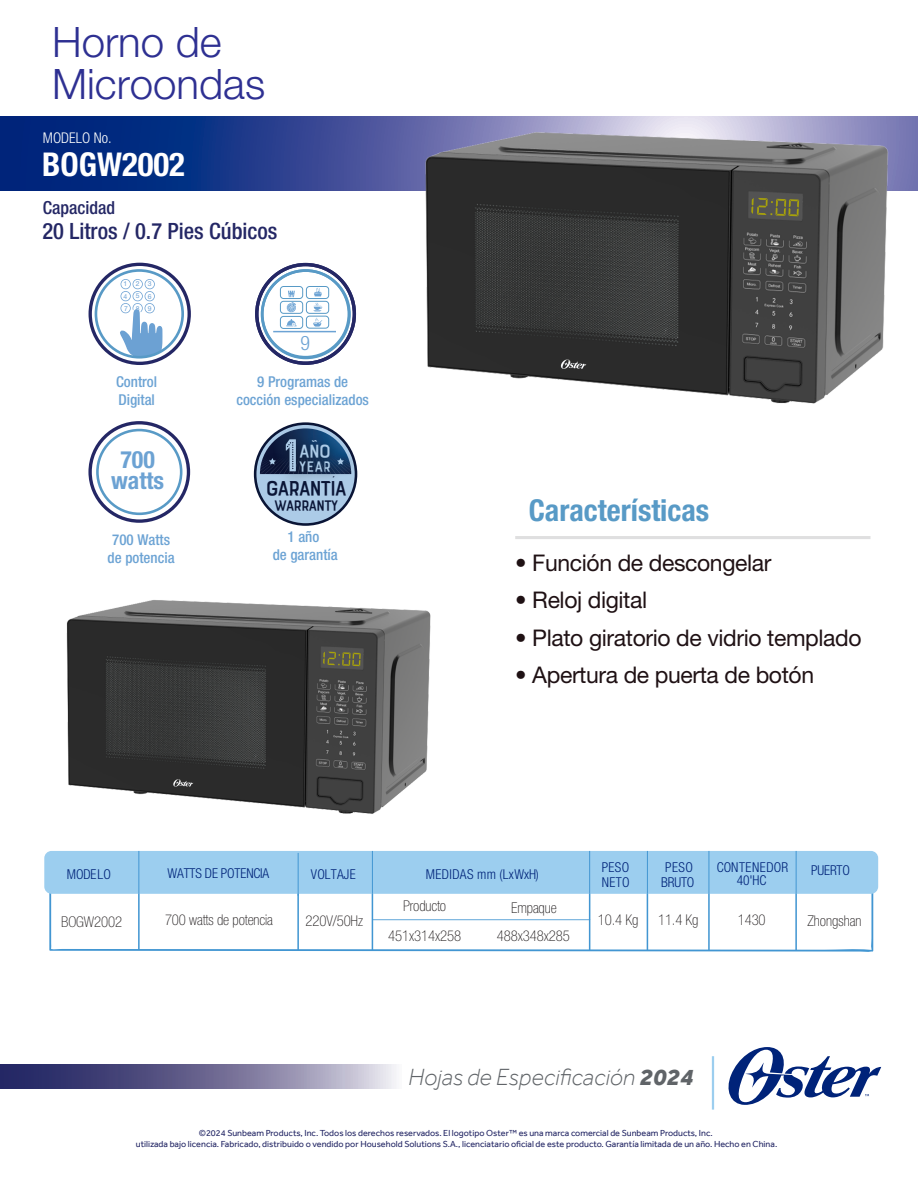
<style>
.page{position:relative;width:918px;height:1188px;background:#fff}
.page>*{position:absolute;margin:0;border:0;box-sizing:border-box;transform-origin:0 0}
.t1{font:300 42px/42px "Helvetica Neue LT Std";color:#2e3092}
.t2{font:700 condensed 32.85px "Helvetica Neue LT Std";color:#fff}
.t3{font:700 condensed 30.15px "Helvetica Neue LT Std";color:#589ac6}
.t4{font:italic 300 24.15px "Effra";color:#606468}
.t5{font:700 condensed 23.85px/21px "Helvetica Neue LT Std";color:#6ca2d3;text-align:center}
.t6{font:23.25px "Bourton Base Drop";letter-spacing:-.115em;color:#0a1536}
.t7{font:22.95px "Helvetica Neue LT Std";letter-spacing:-.015em;color:#1f1114}
.t8{font:500 condensed 22.5px "Helvetica Neue LT Std";color:#242765}
.t9{font:20.7px "Bourton Base Drop";color:#accbe7}
.t10{font:300 condensed 19.95px "Helvetica Neue LT Std";color:#6ca3d4}
.t11{font:500 condensed 18px "Helvetica Neue LT Std";color:#242765}
.t12{font:16.5px "Bourton Base Drop";letter-spacing:-.115em;color:#0a1536}
.t13{font:16.5px "Bourton Base Drop";color:#accbe7}
.t14{font:500 condensed 15px/18px "Helvetica Neue LT Std";color:#6ca3d4;text-align:center}
.t15{font:100 condensed 14.85px "Helvetica Neue LT Std";letter-spacing:-.01em;color:#231f20}
.t16{font:300 condensed 14.7px "Helvetica Neue LT Std";color:#fcfdfd}
.t17{font:300 condensed 13.65px/13.5px "Helvetica Neue LT Std";letter-spacing:.02em;color:#002379;text-align:center}
.t18{font:300 condensed 13.65px "Helvetica Neue LT Std";letter-spacing:-.01em;color:#002379}
.t19{font:300 condensed 13.65px/15.1px "Helvetica Neue LT Std";letter-spacing:.025em;color:#002379}
.t20{font:9px/10.8px "Effra";color:#242765;text-align:center}
.t21{font:6.9px/12.1px "Helvetica Neue LT Std";color:#6ba0d4;text-align:right}
.s1{font-weight:800}
</style>
<div class="page">
<svg style="left:49px;top:894px;width:824px;height:58px"></svg>
<div style="left:44px;top:851px;width:834px;height:43px;background:#9cceef;border-radius:7px"></div>
<hr style="left:139px;top:851px;width:1px;height:43px;background:#4296d2">
<hr style="left:298px;top:853px;width:1px;height:43px;background:#4296d2">
<hr style="left:372px;top:851px;width:1px;height:43px;background:#4296d2">
<hr style="left:589px;top:851px;width:1px;height:43px;background:#4296d2">
<hr style="left:647px;top:851px;width:1px;height:43px;background:#4296d2">
<hr style="left:709px;top:851px;width:1px;height:43px;background:#4296d2">
<hr style="left:796px;top:851px;width:1px;height:43px;background:#4296d2">
<svg style="left:728px;top:1047px;width:153px;height:58px"></svg>
<svg style="left:0;top:1065px;width:396px;height:24px;background:#706e97"></svg>
<hr style="left:712px;top:1056px;width:2px;height:54px;background:#9cceef">
<hr style="left:515px;top:536px;width:355px;height:3px;background:#dfdfe0">
<svg style="left:0;top:117px;width:918px;height:73px;background:#223d8c"></svg>
<div style="left:89px;top:263px;width:102px;height:102px;border:3px solid #242765;border-radius:50%"></div>
<svg style="left:120px;top:278px;width:43px;height:161px"></svg>
<div style="left:95px;top:269px;width:89px;height:90px;border:3px solid #589ac6;border-radius:50%"></div>
<div style="left:96px;top:429px;width:86px;height:86px;border:3px solid #589ac6;border-radius:50%"></div>
<div style="left:88px;top:421px;width:102px;height:102px;border:3px solid #242765;border-radius:50%"></div>
<div style="left:255px;top:263px;width:101px;height:102px;border:3px solid #242765;border-radius:50%"></div>
<div style="left:261px;top:269px;width:89px;height:90px;border:3px solid #589ac6;border-radius:50%"></div>
<div style="left:280px;top:286px;width:23px;height:13px;border:1px solid #589ac6;border-radius:3px"></div>
<div style="left:306px;top:286px;width:23px;height:13px;border:1px solid #589ac6;border-radius:3px"></div>
<div style="left:280px;top:301px;width:23px;height:13px;border:1px solid #589ac6;border-radius:3px"></div>
<div style="left:306px;top:301px;width:23px;height:13px;border:1px solid #589ac6;border-radius:3px"></div>
<div style="left:280px;top:316px;width:23px;height:13px;border:1px solid #589ac6;border-radius:3px"></div>
<div style="left:306px;top:316px;width:23px;height:13px;border:1px solid #589ac6;border-radius:3px"></div>
<svg style="left:314px;top:303px;width:8px;height:8px"></svg>
<svg style="left:314px;top:288px;width:8px;height:8px"></svg>
<svg style="left:287px;top:291px;width:9px;height:21px"></svg>
<svg style="left:286px;top:319px;width:11px;height:7px"></svg>
<svg style="left:313px;top:317px;width:9px;height:10px"></svg>
<hr style="left:273px;top:331px;width:63px;height:1px;background:#6ca3d4">
<img style="left:422px;top:116px;width:468px;height:288px">
<img style="left:66px;top:600px;width:365px;height:214px">
<svg style="left:254px;top:422px;width:103px;height:104px"></svg>
<div style="left:256px;top:425px;width:99px;height:98px;background:#accbe7;border-radius:50%"></div>
<img style="left:282px;top:422px;width:40px;height:6px">
<img style="left:288px;top:426px;width:41px;height:2px">
<img style="left:326px;top:449px;width:32px;height:33px">
<img style="left:258px;top:450px;width:34px;height:32px">
<svg style="left:260px;top:428px;width:91px;height:46px"></svg>
<h1 class="t1" style="left:52px;top:20px;width:215px">Horno de<br>Microondas</h1>
<h3 class="t16" style="left:43px;top:129px;width:70px">MODELO No.</h3>
<h2 class="t2" style="left:42px;top:145px;width:144px">BOGW2002</h2>
<h3 class="t11" style="left:43px;top:197px;width:74px">Capacidad</h3>
<h3 class="t8" style="left:42px;top:218px;width:237px">20 Litros / 0.7 Pies Cúbicos</h3>
<p class="t21" style="left:123px;top:277px;width:5px">1</p>
<p class="t21" style="left:136px;top:278px;width:17px">2 3</p>
<p class="t21" style="left:123px;top:290px;width:5px">4</p>
<p class="t21" style="left:124px;top:290px;width:29px">5 6<br>789</p>
<h3 class="t14" style="left:116px;top:373px;width:43px;text-align:left">Control<br>Digital</h3>
<h3 class="t5" style="left:111px;top:449px;width:55px">700 watts</h3>
<h3 class="t14" style="left:108px;top:531px;width:69px">700 Watts de potencia</h3>
<h3 class="t10" style="left:300px;top:331px;width:11px">9</h3>
<h3 class="t14" style="left:236px;top:373px;width:134px">9 Programas de cocción especializados</h3>
<h3 class="t9" style="left:299px;top:438px;width:34px">AÑO</h3>
<h3 class="t13" style="left:299px;top:456px;width:35px">YEAR</h3>
<h3 class="t6" style="left:265px;top:474px;width:84px">GARANTÍA</h3>
<h3 class="t12" style="left:274px;top:495px;width:67px">WARRANTY</h3>
<h3 class="t14" style="left:273px;top:528px;width:67px">1 año<br>de garantía</h3>
<h3 class="t3" style="left:529px;top:492px;width:182px">Características</h3>
<h3 class="t7" style="left:515px;top:549px;width:258px">• Función de descongelar</h3>
<h3 class="t7" style="left:515px;top:586px;width:133px">• Reloj digital</h3>
<h3 class="t7" style="left:515px;top:624px;width:348px">• Plato giratorio de vidrio templado</h3>
<h3 class="t7" style="left:515px;top:661px;width:300px">• Apertura de puerta de botón</h3>
<h3 class="t18" style="left:67px;top:867px;width:46px">MODELO</h3>
<h3 class="t18" style="left:168px;top:865px;width:103px">WATTS DE POTENCIA</h3>
<h3 class="t17" style="left:311px;top:868px;width:46px">VOLTAJE</h3>
<h3 class="t17" style="left:426px;top:868px;width:115px">MEDIDAS mm (LxWxH)</h3>
<h3 class="t19" style="left:602px;top:859px;width:29px">PESO<br>NETO</h3>
<h3 class="t18" style="left:665px;top:859px;width:29px">PESO</h3>
<h3 class="t18" style="left:811px;top:863px;width:40px">PUERTO</h3>
<h3 class="t17" style="left:717px;top:860px;width:73px">CONTENEDOR<br>40'HC</h3>
<h3 class="t18" style="left:661px;top:874px;width:35px">BRUTO</h3>
<h3 class="t15" style="left:403px;top:898px;width:45px">Producto</h3>
<h3 class="t15" style="left:511px;top:899px;width:47px">Empaque</h3>
<h3 class="t15" style="left:61px;top:914px;width:62px">BOGW2002</h3>
<h3 class="t15" style="left:598px;top:911px;width:42px">10.4 Kg</h3>
<h3 class="t15" style="left:658px;top:911px;width:42px">11.4 Kg</h3>
<h3 class="t15" style="left:165px;top:911px;width:109px">700 watts de potencia</h3>
<h3 class="t15" style="left:306px;top:912px;width:59px">220V/50Hz</h3>
<h3 class="t15" style="left:738px;top:911px;width:29px">1430</h3>
<h3 class="t15" style="left:807px;top:913px;width:56px">Zhongshan</h3>
<h3 class="t15" style="left:388px;top:928px;width:74px">451x314x258</h3>
<h3 class="t15" style="left:497px;top:928px;width:74px">488x348x285</h3>
<h3 class="t4" style="left:408px;top:1064px;width:286px">Hojas de Especificación <span class="s1">2024</span></h3>
<p class="t20" style="left:136px;top:1128px;width:643px">©2024 Sunbeam Products, Inc. Todos los derechos reservados. El logotipo Oster™ es una marca comercial de Sunbeam Products, Inc.<br>utilizada bajo licencia. Fabricado, distribuido o vendido por Household Solutions S.A., licenciatario oficial de este producto. Garantía limitada de un año. Hecho en China.</p>
</div>
